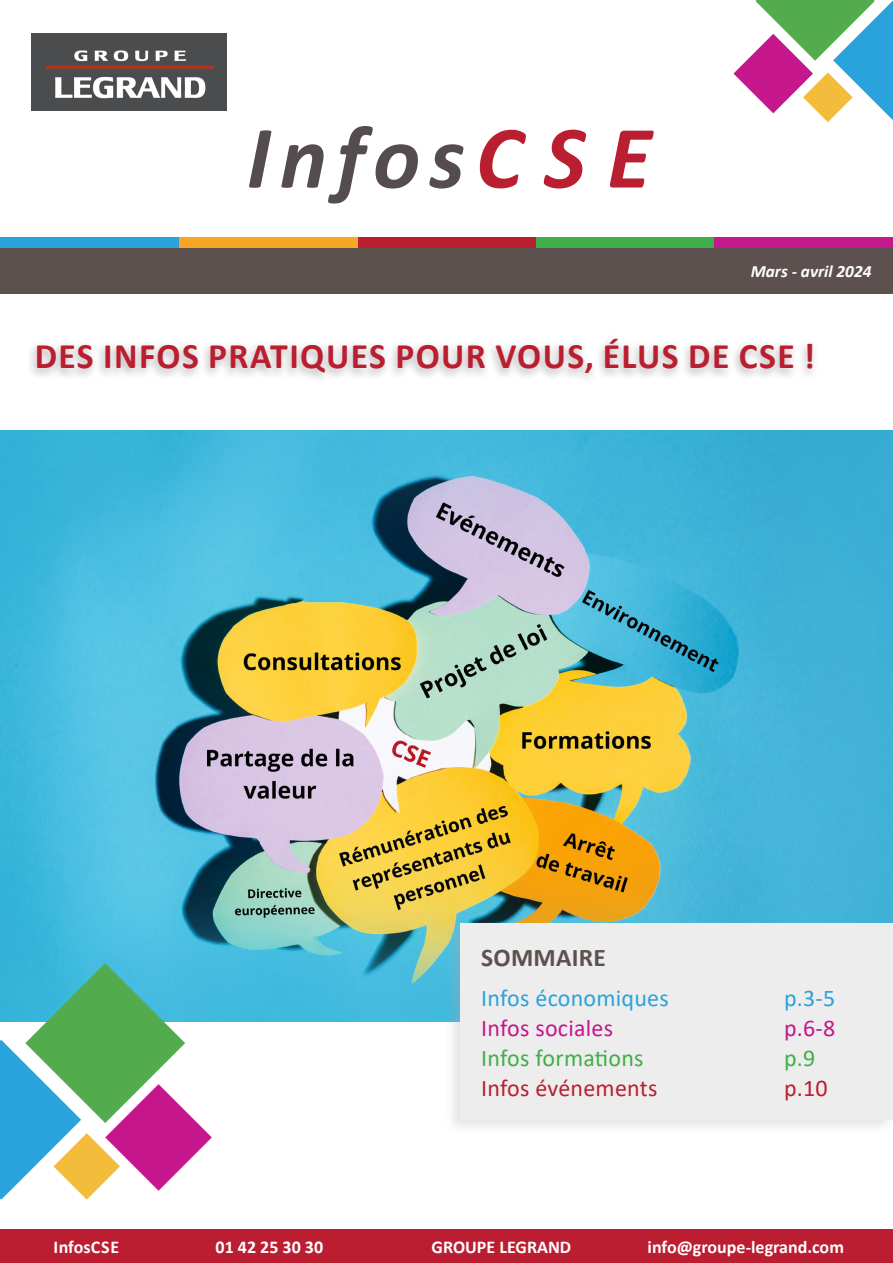
<style>
.page{position:relative;width:893px;height:1263px;background:#fff}
.page>*{position:absolute;margin:0;border:0;box-sizing:border-box;transform-origin:0 0}
.Style_de_paragraphe_1{font:italic 700 90px "Calibri";letter-spacing:.1em;color:#554d4d}
.Style_de_paragraphe_1-2{font:700 36px "Calibri";letter-spacing:.04em;color:#b91f30}
.Style_de_paragraphe_1-3{font:700 25.5px "Calibri";letter-spacing:.01em;color:#5d514f}
.Style_de_paragraphe_1-4{font:24px "Calibri";letter-spacing:.01em;color:#2aa2db}
.Style_de_paragraphe_1-5{font:24px "Calibri";letter-spacing:.01em;color:#b91f30}
.Style_de_paragraphe_1-6{font:24px "Calibri";letter-spacing:.01em;color:#c5168c}
.Style_de_paragraphe_1-7{font:24px "Calibri";letter-spacing:.01em;color:#40ae49}
.t1{font:700 18px "Calibri";color:#fff}
.t2{font:700 18px "Calibri";letter-spacing:.02em;color:#fff}
.t3{font:italic 700 17.25px "Calibri";color:#fff}
.s1{color:#b91f30}
</style>
<div class="page">
<img style="left:0;top:430px;width:893px;height:591px">
<img style="left:32px;top:33px;width:195px;height:77px">
<div style="left:0;top:1229px;width:893px;height:34px;background:#bc1e31"></div>
<div style="left:0;top:248px;width:893px;height:46px;background:#5d514f"></div>
<svg style="left:31px;top:340px;width:784px;height:39px"></svg>
<div style="left:536px;top:237px;width:179px;height:11px;background:#3fae49"></div>
<div style="left:358px;top:237px;width:178px;height:11px;background:#ba1f30"></div>
<div style="left:0;top:237px;width:179px;height:11px;background:#2aa2db"></div>
<div style="left:179px;top:237px;width:179px;height:11px;background:#f9a526"></div>
<div style="left:715px;top:237px;width:178px;height:11px;background:#c21a8b"></div>
<svg style="left:733px;top:0;width:160px;height:122px"></svg>
<div style="left:445px;top:920px;width:448px;height:214px;background:#a6a8ab;opacity:.3"></div>
<div style="left:460px;top:923px;width:433px;height:197px;background:#eeeded"></div>
<svg style="left:0;top:963px;width:212px;height:237px"></svg>
<p class="Style_de_paragraphe_1" style="left:247px;top:94px;width:406px">Infos<span class="s1">CSE</span></p>
<p class="t3" style="left:751px;top:259px;width:122px">Mars - avril 2024</p>
<p class="Style_de_paragraphe_1-2" style="left:35px;top:331px;width:782px">DES INFOS PRATIQUES POUR VOUS, ÉLUS DE CSE !</p>
<p class="Style_de_paragraphe_1-3" style="left:481px;top:939px;width:126px">SOMMAIRE</p>
<p class="Style_de_paragraphe_1-4" style="left:481px;top:981px;width:189px">Infos économiques</p>
<p class="Style_de_paragraphe_1-4" style="left:784px;top:981px;width:53px">p.3-5</p>
<p class="Style_de_paragraphe_1-6" style="left:481px;top:1011px;width:133px">Infos sociales</p>
<p class="Style_de_paragraphe_1-6" style="left:784px;top:1011px;width:53px">p.6-8</p>
<p class="Style_de_paragraphe_1-7" style="left:481px;top:1041px;width:164px">Infos formations</p>
<p class="Style_de_paragraphe_1-7" style="left:784px;top:1041px;width:33px">p.9</p>
<p class="Style_de_paragraphe_1-5" style="left:481px;top:1071px;width:178px">Infos événements</p>
<p class="Style_de_paragraphe_1-5" style="left:784px;top:1071px;width:45px">p.10</p>
<p class="t2" style="left:54px;top:1234px;width:67px">InfosCSE</p>
<p class="t1" style="left:216px;top:1234px;width:109px">01 42 25 30 30</p>
<p class="t1" style="left:432px;top:1234px;width:141px">GROUPE LEGRAND</p>
<p class="t1" style="left:648px;top:1234px;width:198px">info@groupe-legrand.com</p>
</div>
